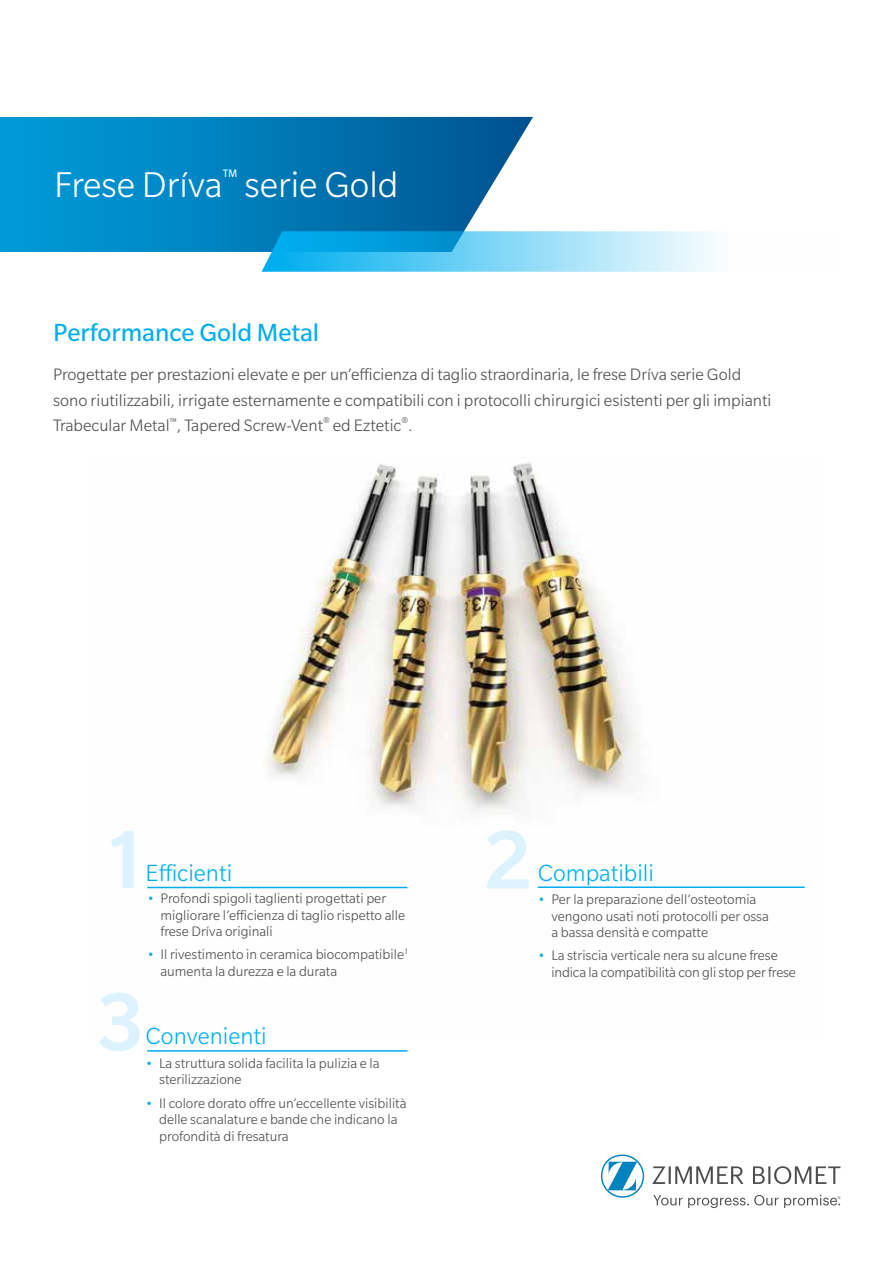
<style>
.page{position:relative;width:893px;height:1263px;background:#fff}
.page>*{position:absolute;margin:0;border:0;box-sizing:border-box;transform-origin:0 0}
.t1{font:500 90px "Slate Pro";color:#dcf2fd}
.t2{font:300 39px "Slate Pro";color:#fff}
.t3{font:27px "Slate Pro";color:#00aeef}
.t4{font:300 25.5px "Slate Pro";color:#00aeef}
.t5{font:300 18px/25.5px "Slate Pro";color:#4d4d4f}
.t6{font:300 15px/16.5px "Slate Pro";color:#4d4d4f}
.s1{color:#00aeef}
</style>
<div class="page">
<img style="left:147px;top:462px;width:493px;height:427px">
<hr style="left:147px;top:887px;width:260px;height:1px;background:#00aeef">
<hr style="left:147px;top:1050px;width:260px;height:2px;background:#00aeef">
<hr style="left:538px;top:886px;width:267px;height:2px;background:#00aeef">
<svg style="left:652px;top:1166px;width:188px;height:18px"></svg>
<svg style="left:601px;top:1154px;width:43px;height:44px"></svg>
<svg style="left:653px;top:1195px;width:125px;height:13px"></svg>
<svg style="left:784px;top:1195px;width:56px;height:13px"></svg>
<svg style="left:0;top:117px;width:533px;height:135px;background:#0f84be"></svg>
<svg style="left:262px;top:231px;width:453px;height:41px;background:#71cdf1"></svg>
<h2 class="t2" style="left:54px;top:165px;width:346px">Frese Dríva<sup>™</sup> serie Gold</h2>
<h3 class="t3" style="left:53px;top:318px;width:268px">Performance Gold Metal</h3>
<p class="t5" style="left:53px;top:361px;width:720px">Progettate per prestazioni elevate e per un’efficienza di taglio straordinaria, le frese Dríva serie Gold sono riutilizzabili, irrigate esternamente e compatibili con i protocolli chirurgici esistenti per gli impianti<br>Trabecular Metal<sup>™</sup>, Tapered Screw-Vent<sup>®</sup> ed Eztetic<sup>®</sup>.</p>
<h1 class="t1" style="left:101px;top:811px;width:51px">1</h1>
<h3 class="t4" style="left:146px;top:859px;width:88px">Efficienti</h3>
<p class="t6" style="left:161px;top:890px;width:246px;text-indent:-14px"><span class="s1">•</span> Profondi spigoli taglienti progettati per migliorare l’efficienza di taglio rispetto alle frese Dríva originali</p>
<p class="t6" style="left:161px;top:946px;width:249px;text-indent:-14px"><span class="s1">•</span> Il rivestimento in ceramica biocompatibile<sup>1 </sup>aumenta la durezza e la durata</p>
<h1 class="t1" style="left:96px;top:973px;width:51px">3</h1>
<h3 class="t4" style="left:146px;top:1023px;width:122px">Convenienti</h3>
<p class="t6" style="left:159px;top:1055px;width:222px;text-indent:-14px"><span class="s1">•</span> La struttura solida facilita la pulizia e la sterilizzazione</p>
<p class="t6" style="left:159px;top:1094px;width:249px;text-indent:-14px"><span class="s1">•</span> Il colore dorato offre un’eccellente visibilità delle scanalature e bande che indicano la profondità di fresatura</p>
<h1 class="t1" style="left:483px;top:811px;width:51px">2</h1>
<h3 class="t4" style="left:538px;top:859px;width:118px">Compatibili</h3>
<p class="t6" style="left:551px;top:891px;width:219px;text-indent:-14px"><span class="s1">•</span> Per la preparazione dell’osteotomia vengono usati noti protocolli per ossa a bassa densità e compatte</p>
<p class="t6" style="left:551px;top:947px;width:246px;text-indent:-14px"><span class="s1">•</span> La striscia verticale nera su alcune frese indica la compatibilità con gli stop per frese</p>
</div>
